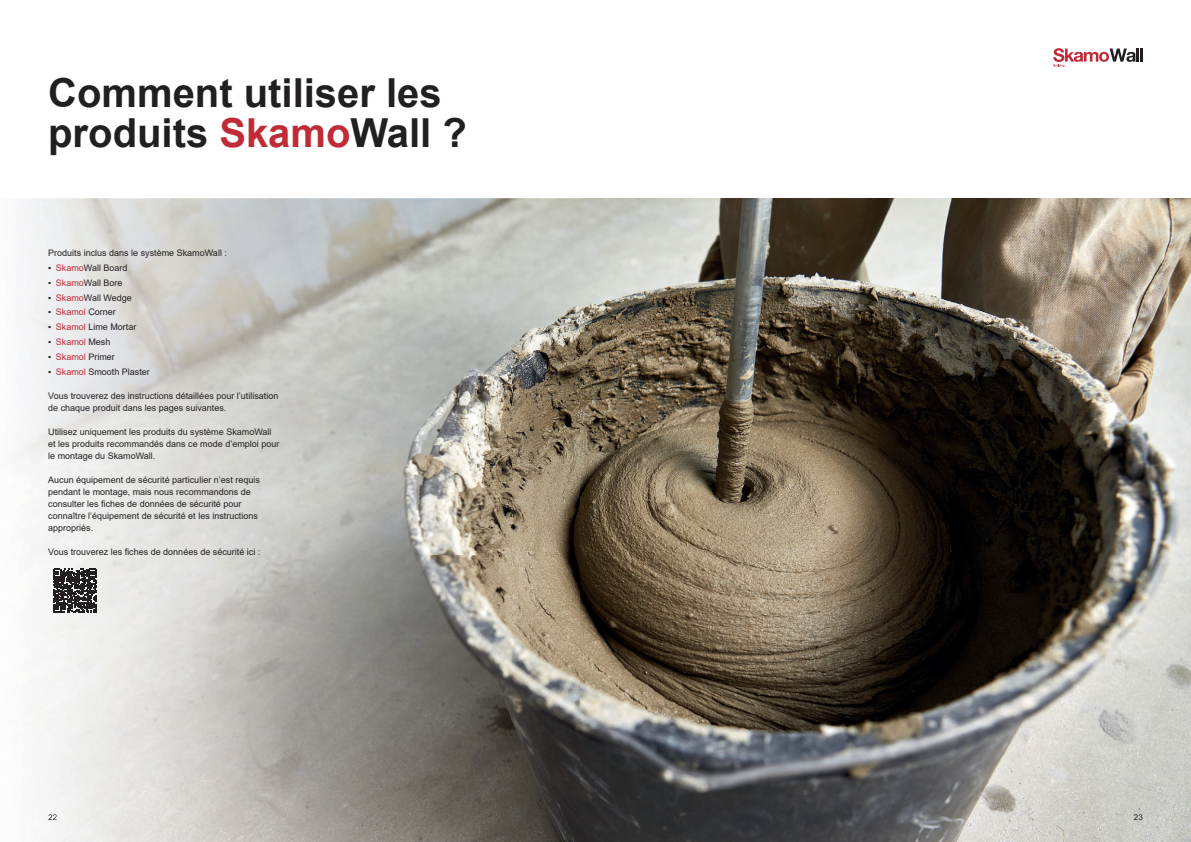
<style>
.page{position:relative;width:1191px;height:842px;background:#fff}
.page>*{position:absolute;margin:0;border:0;box-sizing:border-box;transform-origin:0 0}
.t1{font:700 40px/40px "Arial";color:#231f20}
.t2{font:9px/12px "Arial";color:#231f20}
.t3{font:9px "Arial";color:#bf2b37}
.t4{font:8px "Arial";color:#231f20}
.s1{color:#bf2b37}
.s2{color:#231f20}
</style>
<div class="page">
<svg style="left:1053px;top:48px;width:89px;height:19px"></svg>
<img style="left:10px;top:198px;width:1181px;height:644px">
<svg style="left:53px;top:569px;width:44px;height:43px"></svg>
<svg style="left:48px;top:814px;width:9px;height:6px"></svg>
<h1 class="t1" style="left:48px;top:74px;width:420px">Comment utiliser les produits <span class="s1">Skamo</span>Wall ?</h1>
<p class="t2" style="left:48px;top:247px;width:180px">Produits inclus dans le système SkamoWall :</p>
<p class="t2" style="left:48px;top:262px;width:81px">▪ <span class="s1">Skamo</span>Wall Board</p>
<p class="t2" style="left:48px;top:276px;width:76px">▪ <span class="s1">Skamo</span>Wall Bore</p>
<p class="t2" style="left:48px;top:291px;width:85px">▪ <span class="s1">Skamo</span>Wall Wedge</p>
<p class="t2" style="left:48px;top:306px;width:69px">▪ <span class="s1">Skamol</span> Corner</p>
<p class="t2" style="left:48px;top:321px;width:90px">▪ <span class="s1">Skamol</span> Lime Mortar</p>
<p class="t3" style="left:48px;top:336px;width:64px"><span class="s2">▪</span> Skamol <span class="s2">Mesh</span></p>
<p class="t2" style="left:48px;top:351px;width:68px">▪ <span class="s1">Skamol</span> Primer</p>
<p class="t2" style="left:48px;top:365px;width:103px">▪ <span class="s1">Skamol</span> Smooth Plaster</p>
<p class="t2" style="left:48px;top:389px;width:232px">Vous trouverez des instructions détaillées pour l’utilisation de chaque produit dans les pages suivantes.</p>
<p class="t2" style="left:48px;top:425px;width:233px">Utilisez uniquement les produits du système SkamoWall et les produits recommandés dans ce mode d’emploi pour le montage du SkamoWall.</p>
<p class="t2" style="left:48px;top:473px;width:213px">Aucun équipement de sécurité particulier n’est requis pendant le montage, mais nous recommandons de consulter les fiches de données de sécurité pour connaître l’équipement de sécurité et les instructions appropriés.</p>
<p class="t2" style="left:48px;top:545px;width:214px">Vous trouverez les fiches de données de sécurité ici :</p>
<p class="t4" style="left:1133px;top:812px;width:10px">23</p>
</div>
